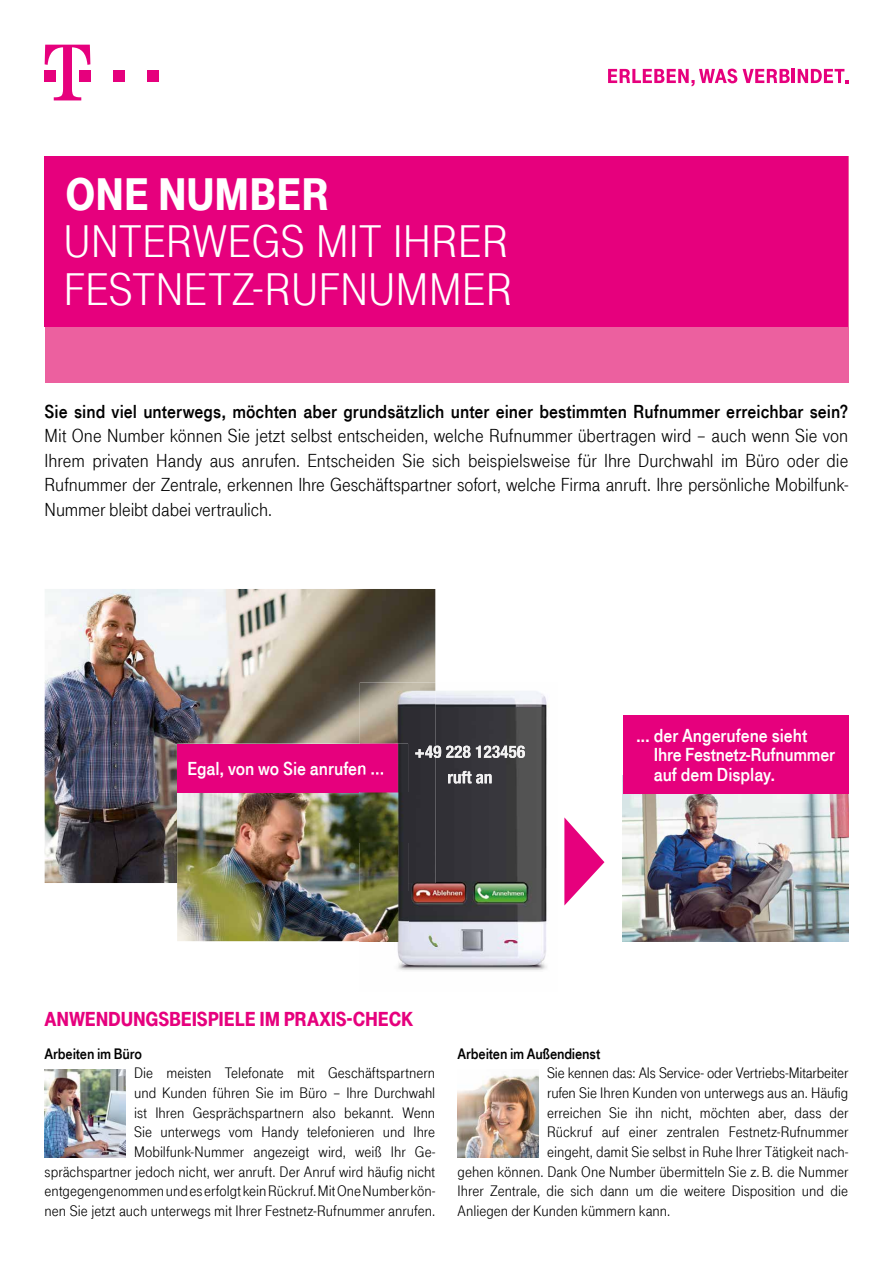
<style>
.page{position:relative;width:893px;height:1263px;background:#fff}
.page>*{position:absolute;margin:0;border:0;box-sizing:border-box;transform-origin:0 0}
.t1{font:47.25px/47.2px "Tele Grotesk Headline";color:#fff}
.t2{font:900 47.25px "Tele Grotesk Headline";color:#fff}
.t3{font:900 21px "Tele Grotesk Headline";letter-spacing:-.01em;color:#e6007d}
.t4{font:19.5px/24.3px "Tele Grotesk Norm";letter-spacing:-.005em;color:#000;text-align:justify}
.t5{font:19.5px "Tele Grotesk Fett";color:#000}
.t6{font:19.5px/19.5px "Tele Grotesk Fett";letter-spacing:-.005em;color:#fff}
.t7{font:15.75px/19.6px "Tele Grotesk Norm";color:#000;text-align:right}
.t8{font:15.75px "Tele Grotesk Fett";letter-spacing:-.01em;color:#000}
</style>
<div class="page">
<div style="left:45px;top:156px;width:803px;height:227px;background:#ec609f"></div>
<div style="left:113px;top:70px;width:11px;height:12px;background:#e6007d"></div>
<div style="left:147px;top:70px;width:11px;height:12px;background:#e6007d"></div>
<svg style="left:45px;top:45px;width:45px;height:55px"></svg>
<svg style="left:608px;top:69px;width:129px;height:17px"></svg>
<svg style="left:743px;top:69px;width:47px;height:14px"></svg>
<hr style="left:792px;top:69px;width:3px;height:14px;background:#e6007d">
<svg style="left:798px;top:69px;width:50px;height:14px"></svg>
<div style="left:45px;top:156px;width:803px;height:171px;background:#e6007d"></div>
<img style="left:45px;top:1069px;width:81px;height:88px">
<img style="left:458px;top:1074px;width:81px;height:83px">
<img style="left:45px;top:589px;width:390px;height:294px">
<img style="left:177px;top:792px;width:183px;height:149px">
<div style="left:177px;top:744px;width:231px;height:48px;background:#e6007d"></div>
<img style="left:623px;top:794px;width:225px;height:147px">
<img style="left:360px;top:682px;width:189px;height:288px">
<img style="left:360px;top:682px;width:75px;height:201px">
<img style="left:360px;top:744px;width:48px;height:197px">
<img style="left:360px;top:761px;width:23px;height:17px">
<img style="left:448px;top:771px;width:44px;height:12px">
<img style="left:484px;top:746px;width:41px;height:12px">
<svg style="left:509px;top:746px;width:7px;height:12px"></svg>
<svg style="left:415px;top:746px;width:20px;height:12px"></svg>
<svg style="left:564px;top:817px;width:40px;height:88px"></svg>
<div style="left:623px;top:715px;width:225px;height:79px;background:#e6007d"></div>
<h1 class="t2" style="left:66px;top:168px;width:265px">ONE NUMBER</h1>
<h1 class="t1" style="left:63px;top:219px;width:451px">UNTERWEGS MIT IHRER<br>FESTNETZ-RUFNUMMER</h1>
<p class="t5" style="left:45px;top:401px;width:805px">Sie sind viel unterwegs, möchten aber grundsätzlich unter einer bestimmten Rufnummer erreichbar sein?</p>
<p class="t4" style="left:45px;top:424px;width:805px">Mit One Number können Sie jetzt selbst entscheiden, welche Rufnummer übertragen wird – auch wenn Sie von Ihrem privaten Handy aus anrufen. Entscheiden Sie sich beispielsweise für Ihre Durchwahl im Büro oder die Rufnummer der Zentrale, erkennen Ihre Geschäftspartner sofort, welche Firma anruft. Ihre persönliche Mobilfunk-Nummer bleibt dabei vertraulich.</p>
<p class="t6" style="left:187px;top:758px;width:198px">Egal, von wo Sie anrufen ...</p>
<p class="t6" style="left:654px;top:726px;width:183px;text-indent:-18px">... der Angerufene sieht<br>Ihre Festnetz-Rufnummer auf dem Display.</p>
<h2 class="t3" style="left:45px;top:1007px;width:370px">ANWENDUNGSBEISPIELE IM PRAXIS-CHECK</h2>
<p class="t8" style="left:45px;top:1044px;width:99px">Arbeiten im Büro</p>
<p class="t7" style="left:45px;top:1063px;width:392px">Die meisten Telefonate mit Geschäftspartnern<br>und Kunden führen Sie im Büro – Ihre Durchwahl<br>ist Ihren Gesprächspartnern also bekannt. Wenn<br>Sie unterwegs vom Handy telefonieren und Ihre Mobilfunk-Nummer angezeigt wird, weiß Ihr Ge&shy;sprächspartner jedoch nicht, wer anruft. Der Anruf wird häufig nicht entgegengenommen und es erfolgt kein Rückruf. Mit One Number kön&shy;nen Sie jetzt auch unterwegs mit Ihrer Festnetz-Rufnummer anrufen.</p>
<p class="t8" style="left:458px;top:1044px;width:144px">Arbeiten im Außendienst</p>
<p class="t7" style="left:547px;top:1063px;width:303px">Sie kennen das: Als Service- oder Vertriebs-Mitarbeiter</p>
<p class="t7" style="left:547px;top:1083px;width:303px">rufen Sie Ihren Kunden von unterwegs aus an. Häufig</p>
<p class="t7" style="left:547px;top:1103px;width:303px">erreichen Sie ihn nicht, möchten aber, dass der</p>
<p class="t7" style="left:547px;top:1122px;width:303px">Rückruf auf einer zentralen Festnetz-Rufnummer</p>
<p class="t7" style="left:547px;top:1142px;width:303px">eingeht, damit Sie selbst in Ruhe Ihrer Tätigkeit nach-</p>
<p class="t7" style="left:458px;top:1162px;width:392px">gehen können. Dank One Number übermitteln Sie z. B. die Nummer</p>
<p class="t7" style="left:458px;top:1181px;width:392px">Ihrer Zentrale, die sich dann um die weitere Disposition und die</p>
<p class="t7" style="left:458px;top:1201px;width:214px">Anliegen der Kunden kümmern kann.</p>
</div>
